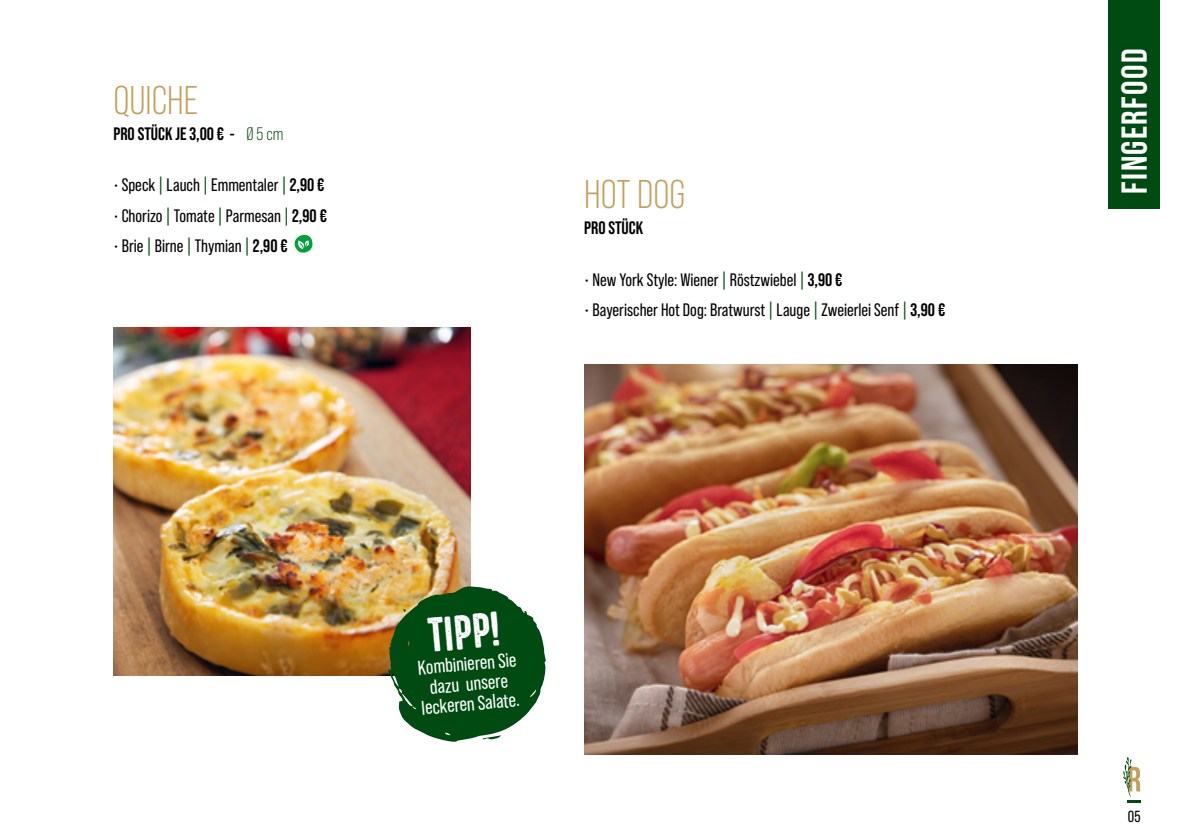
<style>
.page{position:relative;width:1191px;height:840px;background:#fff}
.page>*{position:absolute;margin:0;border:0;box-sizing:border-box;transform-origin:0 0}
.t1{font:43.8px "High Voltage Rough";color:#fff}
.t2{font:40px "Bebas Neue Pro";color:#c3a05b}
.t3{font:700 36px "Bebas Neue Pro";letter-spacing:.04em;color:#fff}
.t4{font:20px/20px "Bebas Neue Pro";color:#fff;text-align:center}
.t5{font:18px "Bebas Neue Pro";color:#000}
.t6{font:700 18px "Bebas Neue Pro";color:#000}
.t7{font:16px "Bebas Neue Pro";color:#000}
.s1{font-weight:400;color:#004b12}
.s2{color:#004b12}
.s3{font-weight:700}
</style>
<div class="page">
<div style="left:1108px;top:0;width:51px;height:208px;background:#004b12"></div>
<svg style="left:1123px;top:757px;width:17px;height:39px"></svg>
<hr style="left:1127px;top:799px;width:14px;height:3px;background:#004b12">
<img style="left:113px;top:327px;width:358px;height:348px">
<img style="left:584px;top:364px;width:493px;height:390px">
<svg style="left:294px;top:235px;width:18px;height:17px"></svg>
<svg style="left:388px;top:586px;width:158px;height:155px"></svg>
<h2 class="t2" style="left:113px;top:78px;width:86px">QUICHE</h2>
<p class="t6" style="left:113px;top:123px;width:171px">PRO STÜCK JE 3,00 € - <span class="s1">Ø 5 cm</span></p>
<p class="t5" style="left:113px;top:175px;width:212px">• Speck <span class="s2">|</span> Lauch <span class="s2">|</span> Emmentaler <span class="s2">|</span> <span class="s3">2,90 €</span></p>
<p class="t5" style="left:113px;top:205px;width:215px">• Chorizo <span class="s2">|</span> Tomate <span class="s2">|</span> Parmesan <span class="s2">|</span> <span class="s3">2,90 €</span></p>
<p class="t5" style="left:113px;top:235px;width:176px">• Brie <span class="s2">|</span> Birne <span class="s2">|</span> Thymian <span class="s2">|</span> <span class="s3">2,90 €</span></p>
<h2 class="t2" style="left:584px;top:172px;width:103px">HOT DOG</h2>
<p class="t6" style="left:584px;top:217px;width:61px">PRO STÜCK</p>
<p class="t5" style="left:584px;top:269px;width:260px">• New York Style: Wiener <span class="s2">|</span> Röstzwiebel <span class="s2">|</span> <span class="s3">3,90 €</span></p>
<p class="t5" style="left:584px;top:299px;width:362px">• Bayerischer Hot Dog: Bratwurst <span class="s2">|</span> Lauge <span class="s2">|</span> Zweierlei Senf <span class="s2">|</span> <span class="s3">3,90 €</span></p>
<h1 class="t1" style="left:426px;top:611px;width:73px;rotate:-5deg">TIPP!</h1>
<p class="t4" style="left:417px;top:657px;width:100px;rotate:-5deg">Kombinieren Sie dazu unsere leckeren Salate.</p>
<h3 class="t3" style="left:1113px;top:193px;width:146px;rotate:-90deg">FINGERFOOD</h3>
<p class="t7" style="left:1127px;top:806px;width:14px">05</p>
</div>
